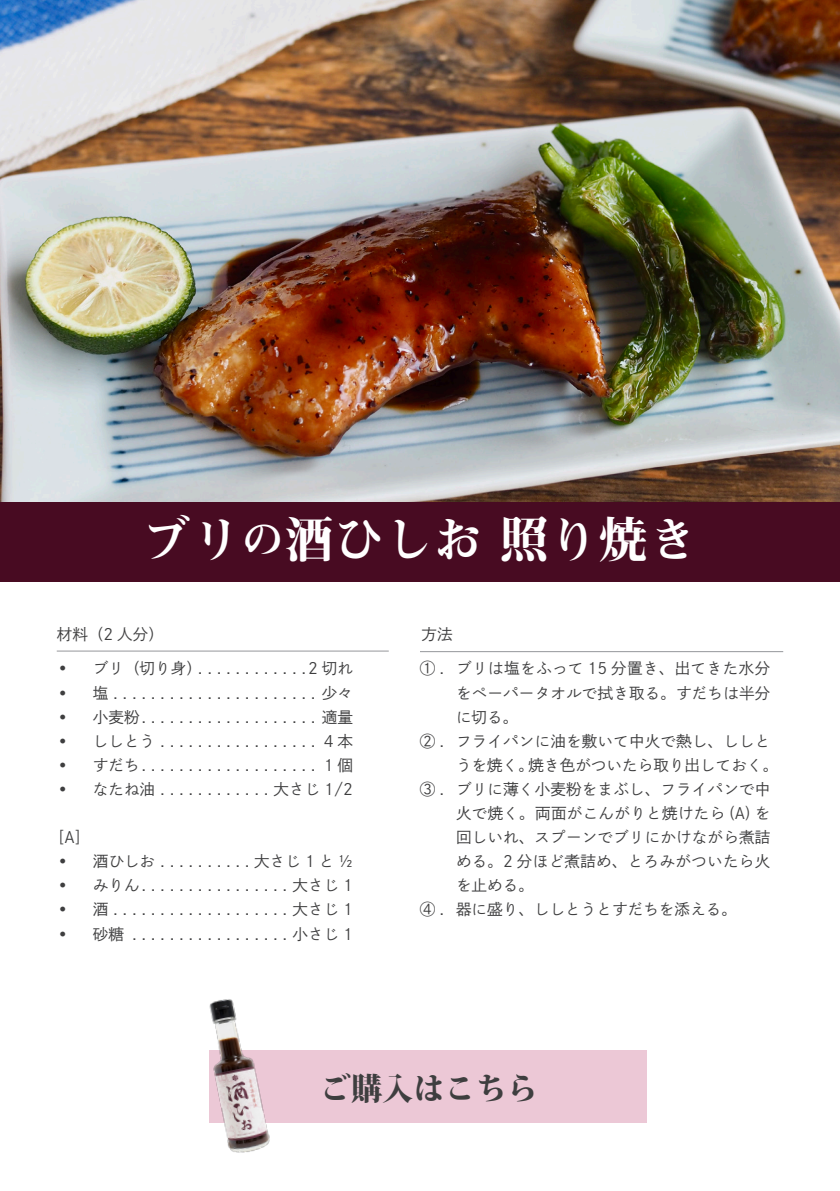
<style>
.page{position:relative;width:840px;height:1191px;background:#fff}
.page>*{position:absolute;margin:0;border:0;box-sizing:border-box;transform-origin:0 0}
.t1{font:49.6px "Midashi Min Pr 6 N MA31";color:#fff}
.t2{font:800 31.2px "Koz Min Pr 6 N";color:#3e3e3f}
.t3{font:15.6px/24px "DNP Shuei Go Gin Std L";letter-spacing:.01em;color:#3e3e3f;text-align:justify}
.s1{font-size:42.6px}
</style>
<div class="page">
<img style="left:0;top:0;width:839px;height:502px">
<div style="left:0;top:502px;width:839px;height:79px;background:#480b22"></div>
<hr style="left:57px;top:650px;width:331px;height:1px;background:#95979a">
<hr style="left:420px;top:651px;width:362px;height:1px;background:#95979a">
<div style="left:209px;top:1050px;width:437px;height:73px;background:#ecc8d6"></div>
<img style="left:209px;top:999px;width:61px;height:154px">
<p class="t1" style="left:142px;top:501px;width:557px">ブリ<span class="s1">の</span>酒ひしお 照り焼き</p>
<p class="t3" style="left:57px;top:621px;width:109px">材料（2 人分）</p>
<p class="t3" style="left:421px;top:621px;width:33px">方法</p>
<p class="t3" style="left:57px;top:656px;width:298px">• ブリ（切り身） . . . . . . . . . . . 2 切れ</p>
<p class="t3" style="left:57px;top:680px;width:298px">• 塩 . . . . . . . . . . . . . . . . . . . . . . 少々</p>
<p class="t3" style="left:57px;top:704px;width:298px">• 小麦粉 . . . . . . . . . . . . . . . . . . . 適量</p>
<p class="t3" style="left:57px;top:728px;width:298px">• ししとう . . . . . . . . . . . . . . . . . 4本</p>
<p class="t3" style="left:57px;top:753px;width:298px">• すだち . . . . . . . . . . . . . . . . . . . 1個</p>
<p class="t3" style="left:57px;top:777px;width:298px">• なたね油 . . . . . . . . . . . . 大さじ 1/2</p>
<p class="t3" style="left:49px;top:825px;width:43px">［A］</p>
<p class="t3" style="left:57px;top:849px;width:298px">• 酒ひしお . . . . . . . . . . 大さじ 1 と ½</p>
<p class="t3" style="left:57px;top:873px;width:298px">• みりん . . . . . . . . . . . . . . . . 大さじ 1</p>
<p class="t3" style="left:57px;top:897px;width:298px">• 酒 . . . . . . . . . . . . . . . . . . . 大さじ 1</p>
<p class="t3" style="left:57px;top:921px;width:298px">• 砂糖 . . . . . . . . . . . . . . . . . 小さじ 1</p>
<p class="t3" style="left:456px;top:656px;width:316px;text-indent:-36px">① . ブリは塩をふって 15 分置き、出てきた水分をペーパータオルで拭き取る。すだちは半分に切る。</p>
<p class="t3" style="left:456px;top:728px;width:323px;text-indent:-36px">② . フライパンに油を敷いて中火で熱し、ししとうを焼く。焼き色がついたら取り出しておく。</p>
<p class="t3" style="left:456px;top:777px;width:316px;text-indent:-36px">③ . ブリに薄く小麦粉をまぶし、フライパンで中火で焼く。両面がこんがりと焼けたら (A) を回しいれ、スプーンでブリにかけながら煮詰める。2 分ほど煮詰め、とろみがついたら火を止める。</p>
<p class="t3" style="left:420px;top:897px;width:318px">④ . 器に盛り、ししとうとすだちを添える。</p>
<p class="t2" style="left:319px;top:1070px;width:220px">ご購入はこちら</p>
</div>
